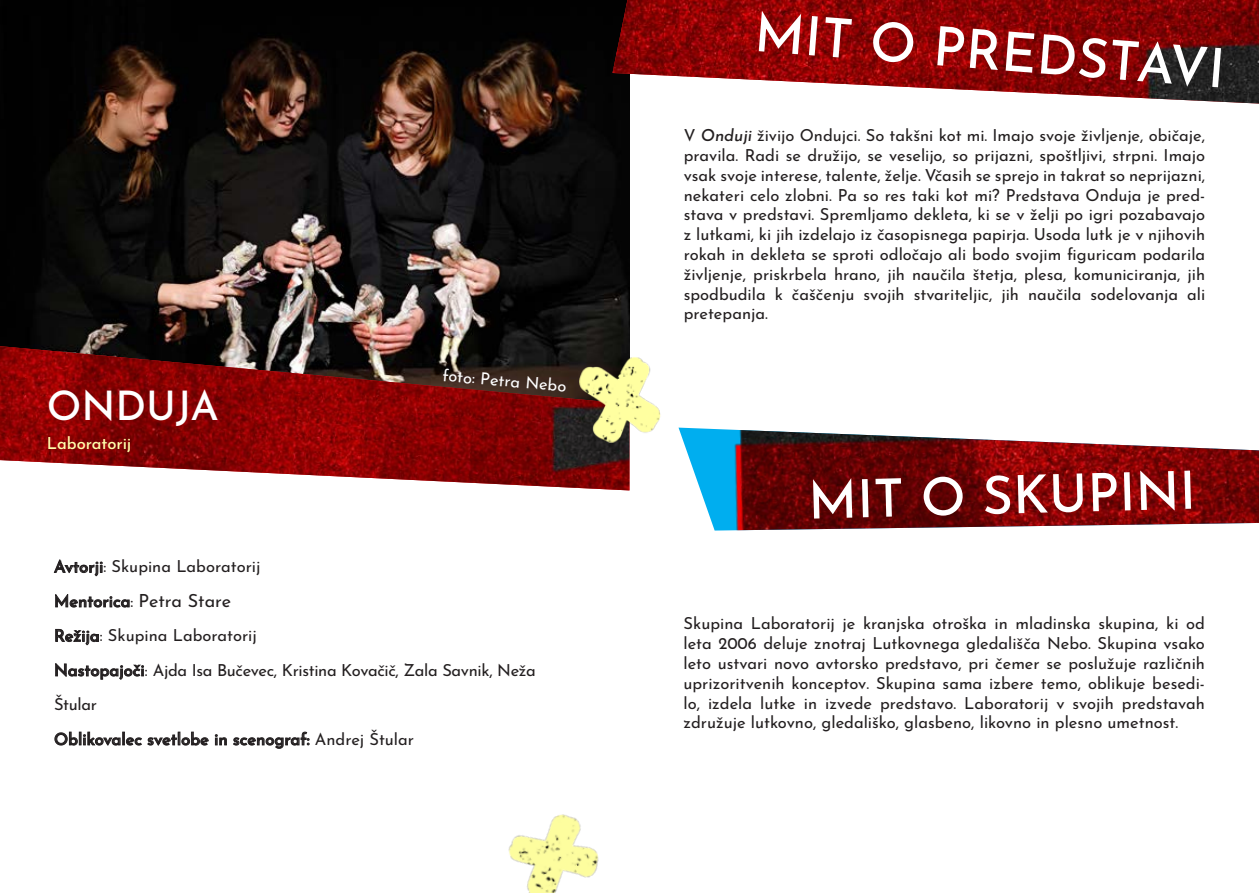
<style>
.page{position:relative;width:1259px;height:893px;background:#fff}
.page>*{position:absolute;margin:0;border:0;box-sizing:border-box;transform-origin:0 0}
.t1{font:500 54px "Josefin Sans";color:#fff}
.t2{font:500 52.5px "Josefin Sans";color:#fff}
.t3{font:500 40.5px "Josefin Sans";color:#fff}
.t4{font:18px "Josefin Sans";color:#231f20}
.t5{font:16.5px/19.8px "Josefin Sans";color:#231f20;text-align:justify}
.t6{font:16.5px/34.5px "Josefin Sans";letter-spacing:-.02em;color:#231f20}
.t7{font:16.5px "Josefin Sans";color:#fff}
.t8{font:500 16.5px "Josefin Sans";color:#ffffac}
.s1{font-weight:500}
.s2{font-weight:500;font-size:16.5px}
.s3{font-size:16.5px}
.s4{font-weight:500;font-style:italic}
</style>
<div class="page">
<img style="left:0;top:0;width:629px;height:346px">
<img style="left:0;top:346px;width:629px;height:144px">
<svg style="left:53px;top:559px;width:50px;height:18px"></svg>
<svg style="left:55px;top:594px;width:75px;height:14px"></svg>
<svg style="left:55px;top:628px;width:44px;height:18px"></svg>
<svg style="left:55px;top:663px;width:89px;height:17px"></svg>
<svg style="left:54px;top:731px;width:256px;height:18px"></svg>
<img style="left:566px;top:340px;width:95px;height:119px">
<img style="left:508px;top:814px;width:91px;height:79px">
<img style="left:612px;top:0;width:647px;height:104px">
<img style="left:678px;top:428px;width:581px;height:103px">
<h3 class="t3" style="left:47px;top:372px;width:174px">Onduja</h3>
<p class="t8" style="left:47px;top:429px;width:86px">Laboratorij</p>
<p class="t7" style="left:444px;top:361px;width:126px;rotate:5deg">foto: Petra Nebo</p>
<p class="t5" style="left:54px;top:555px;width:208px"><span class="s1">Avtorji</span>: Skupina Laboratorij</p>
<p class="t4" style="left:54px;top:586px;width:179px"><span class="s2">Mentorica</span><span class="s3">:</span> Petra Stare</p>
<p class="t6" style="left:54px;top:616px;width:483px"><span class="s1">Režija</span>: Skupina Laboratorij<br><span class="s1">Nastopajoči</span>: Ajda Isa Bučevec, Kristina Kovačič, Zala Savnik, Neža Štular<br><span class="s1">Oblikovalec svetlobe in scenograf:</span> Andrej Štular</p>
<h1 class="t1" style="left:757px;top:-12px;width:254px;rotate:4deg">MIT O PRED</h1>
<h1 class="t1" style="left:1080px;top:12px;width:149px;rotate:4deg">STAVI</h1>
<p class="t5" style="left:684px;top:123px;width:523px">V <span class="s4">Onduji</span> živijo Ondujci. So takšni kot mi. Imajo svoje življenje, običaje, pravila. Radi se družijo, se veselijo, so prijazni, spoštljivi, strpni. Imajo vsak svoje interese, talente, želje. Včasih se sprejo in takrat so neprijazni, nekateri celo zlobni. Pa so res taki kot mi? Predstava Onduja je pred&shy;stava v predstavi. Spremljamo dekleta, ki se v želji po igri pozabavajo z lutkami, ki jih izdelajo iz časopisnega papirja. Usoda lutk je v njihovih rokah in dekleta se sproti odločajo ali bodo svojim figuricam podarila življenje, priskrbela hrano, jih naučila štetja, plesa, komuniciranja, jih spodbudila k čaščenju svojih stvariteljic, jih naučila sodelovanja ali pretepanja.</p>
<h2 class="t2" style="left:806px;top:458px;width:356px;rotate:-2deg">MIT O SKUPINI</h2>
<p class="t5" style="left:683px;top:612px;width:523px">Skupina Laboratorij je kranjska otroška in mladinska skupina, ki od leta 2006 deluje znotraj Lutkovnega gledališča Nebo. Skupina vsako leto ustvari novo avtorsko predstavo, pri čemer se poslužuje različnih uprizoritvenih konceptov. Skupina sama izbere temo, oblikuje besedi&shy;lo, izdela lutke in izvede predstavo. Laboratorij v svojih predstavah združuje lutkovno, gledališko, glasbeno, likovno in plesno umetnost.</p>
</div>
